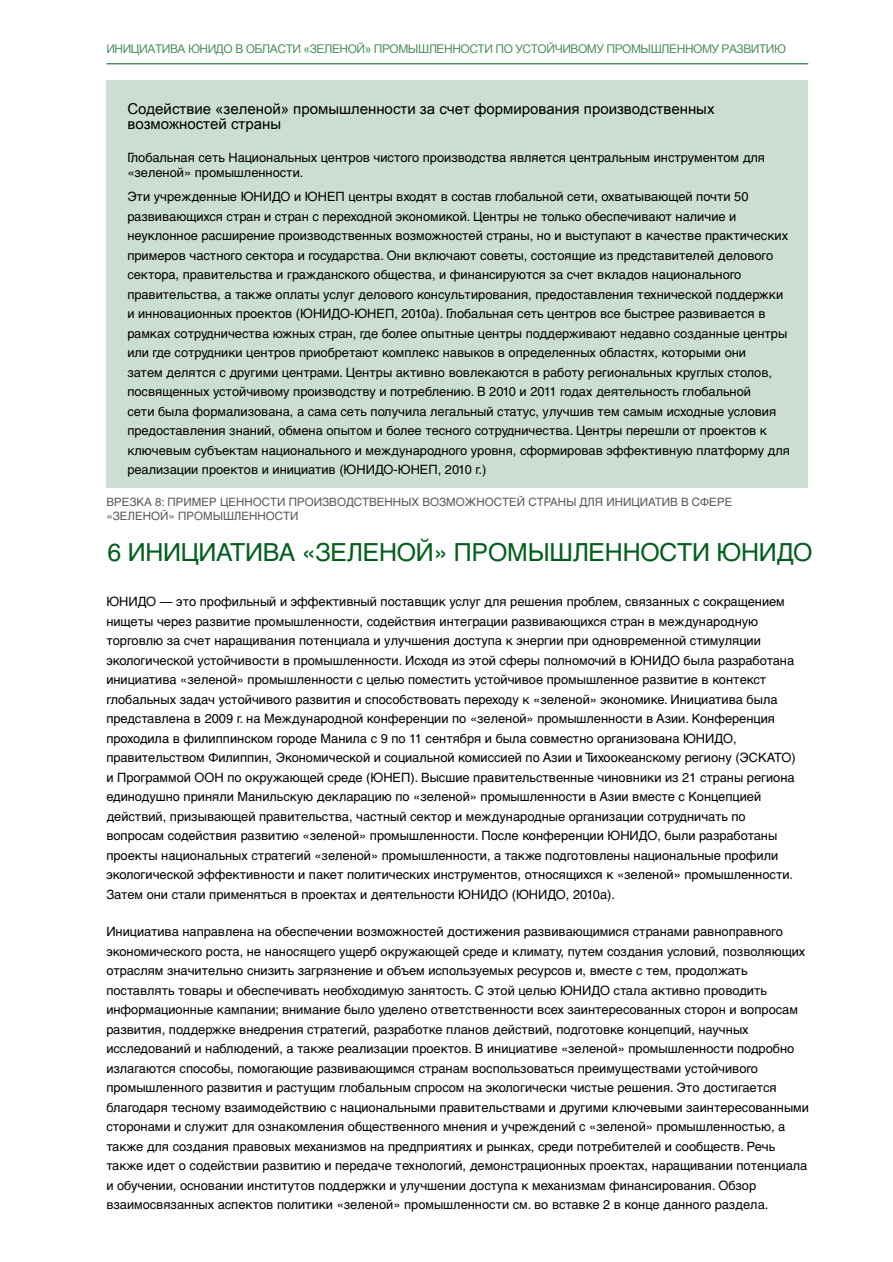
<style>
.page{position:relative;width:893px;height:1262px;background:#fff}
.page>*{position:absolute;margin:0;border:0;box-sizing:border-box;transform-origin:0 0}
.t1{font:24.9px "Helvetica LT Std";letter-spacing:-.01em;color:#005e1c}
.t2{font:15px/15px "Arial Unicode MS";color:#000}
.t3{font:12.9px/19.5px "Helvetica LT Std";color:#000}
.t4{font:12px "Arial Unicode MS";letter-spacing:-.04em;color:#4d8e61}
.t5{font:11.55px/13.5px "Helvetica LT Std";color:#57585a}
</style>
<div class="page">
<hr style="left:106px;top:63px;width:702px;height:1px;background:#005e1c">
<div style="left:106px;top:81px;width:702px;height:407px;background:#ccded1"></div>
<p class="t4" style="left:106px;top:40px;width:681px">ИНИЦИАТИВА ЮНИДО В ОБЛАСТИ «ЗЕЛЕНОЙ» ПРОМЫШЛЕННОСТИ ПО УСТОЙЧИВОМУ ПРОМЫШЛЕННОМУ РАЗВИТИЮ</p>
<p class="t2" style="left:127px;top:101px;width:588px">Содействие «зеленой» промышленности за счет формирования производственных возможностей страны</p>
<p class="t3" style="left:127px;top:150px;width:639px;line-height:15px">Глобальная сеть Национальных центров чистого производства является центральным инструментом для «зеленой» промышленности.</p>
<p class="t3" style="left:127px;top:187px;width:664px">Эти учрежденные ЮНИДО и ЮНЕП центры входят в состав глобальной сети, охватывающей почти 50 развивающихся стран и стран с переходной экономикой. Центры не только обеспечивают наличие и неуклонное расширение производственных возможностей страны, но и выступают в качестве практических примеров частного сектора и государства. Они включают советы, состоящие из представителей делового сектора, правительства и гражданского общества, и финансируются за счет вкладов национального правительства, а также оплаты услуг делового консультирования, предоставления технической поддержки и инновационных проектов (ЮНИДО-ЮНЕП, 2010a). Глобальная сеть центров все быстрее развивается в рамках сотрудничества южных стран, где более опытные центры поддерживают недавно созданные центры или где сотрудники центров приобретают комплекс навыков в определенных областях, которыми они<br>затем делятся с другими центрами. Центры активно вовлекаются в работу региональных круглых столов, посвященных устойчивому производству и потреблению. В 2010 и 2011 годах деятельность глобальной<br>сети была формализована, а сама сеть получила легальный статус, улучшив тем самым исходные условия предоставления знаний, обмена опытом и более тесного сотрудничества. Центры перешли от проектов к ключевым субъектам национального и международного уровня, сформировав эффективную платформу для реализации проектов и инициатив (ЮНИДО-ЮНЕП, 2010 г.)</p>
<p class="t5" style="left:106px;top:495px;width:627px">ВРЕЗКА 8: ПРИМЕР ЦЕННОСТИ ПРОИЗВОДСТВЕННЫХ ВОЗМОЖНОСТЕЙ СТРАНЫ ДЛЯ ИНИЦИАТИВ В СФЕРЕ «ЗЕЛЕНОЙ» ПРОМЫШЛЕННОСТИ</p>
<h1 class="t1" style="left:107px;top:538px;width:706px">6 ИНИЦИАТИВА «ЗЕЛЕНОЙ» ПРОМЫШЛЕННОСТИ ЮНИДО</h1>
<p class="t3" style="left:106px;top:592px;width:690px">ЮНИДО — это профильный и эффективный поставщик услуг для решения проблем, связанных с сокращением нищеты через развитие промышленности, содействия интеграции развивающихся стран в международную торговлю за счет наращивания потенциала и улучшения доступа к энергии при одновременной стимуляции экологической устойчивости в промышленности. Исходя из этой сферы полномочий в ЮНИДО была разработана инициатива «зеленой» промышленности с целью поместить устойчивое промышленное развитие в контекст глобальных задач устойчивого развития и способствовать переходу к «зеленой» экономике. Инициатива была представлена в 2009 г. на Международной конференции по «зеленой» промышленности в Азии. Конференция проходила в филиппинском городе Манила с 9 по 11 сентября и была совместно организована ЮНИДО, правительством Филиппин, Экономической и социальной комиссией по Азии и Тихоокеанскому региону (ЭСКАТО) и Программой ООН по окружающей среде (ЮНЕП). Высшие правительственные чиновники из 21 страны региона единодушно приняли Манильскую декларацию по «зеленой» промышленности в Азии вместе с Концепцией действий, призывающей правительства, частный сектор и международные организации сотрудничать по вопросам содействия развитию «зеленой» промышленности. После конференции ЮНИДО, были разработаны проекты национальных стратегий «зеленой» промышленности, а также подготовлены национальные профили экологической эффективности и пакет политических инструментов, относящихся к «зеленой» промышленности.<br>Затем они стали применяться в проектах и деятельности ЮНИДО (ЮНИДО, 2010a).</p>
<p class="t3" style="left:106px;top:922px;width:704px">Инициатива направлена на обеспечении возможностей достижения развивающимися странами равноправного экономического роста, не наносящего ущерб окружающей среде и климату, путем создания условий, позволяющих отраслям значительно снизить загрязнение и объем используемых ресурсов и, вместе с тем, продолжать поставлять товары и обеспечивать необходимую занятость. С этой целью ЮНИДО стала активно проводить информационные кампании; внимание было уделено ответственности всех заинтересованных сторон и вопросам развития, поддержке внедрения стратегий, разработке планов действий, подготовке концепций, научных исследований и наблюдений, а также реализации проектов. В инициативе «зеленой» промышленности подробно излагаются способы, помогающие развивающимся странам воспользоваться преимуществами устойчивого промышленного развития и растущим глобальным спросом на экологически чистые решения. Это достигается благодаря тесному взаимодействию с национальными правительствами и другими ключевыми заинтересованными сторонами и служит для ознакомления общественного мнения и учреждений с «зеленой» промышленностью, а также для создания правовых механизмов на предприятиях и рынках, среди потребителей и сообществ. Речь также идет о содействии развитию и передаче технологий, демонстрационных проектах, наращивании потенциала и обучении, основании институтов поддержки и улучшении доступа к механизмам финансирования. Обзор взаимосвязанных аспектов политики «зеленой» промышленности см. во вставке 2 в конце данного раздела.</p>
</div>
